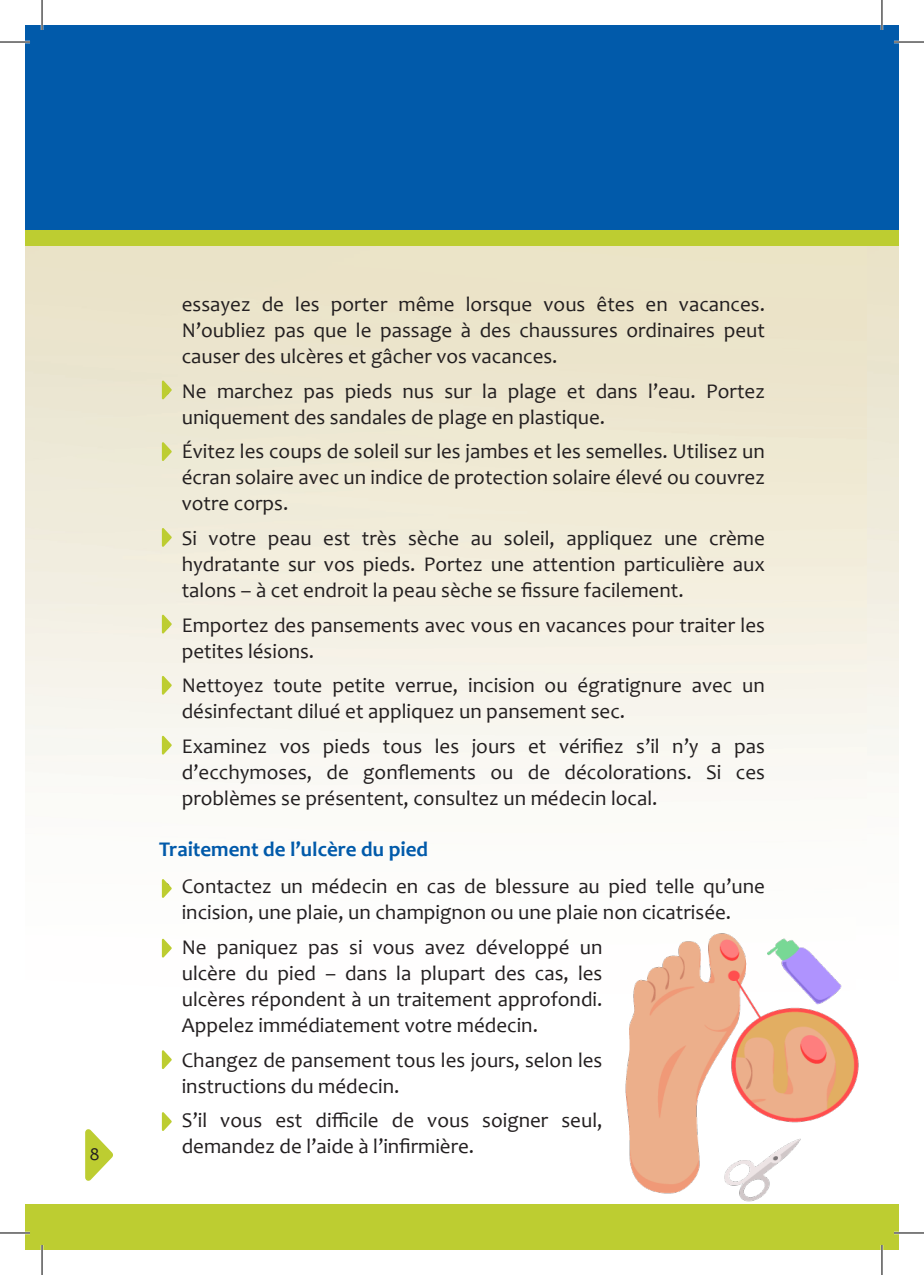
<style>
.page{position:relative;width:924px;height:1275px;background:#fff}
.page>*{position:absolute;margin:0;border:0;box-sizing:border-box;transform-origin:0 0}
.t1{font:21px/26px "Candara";color:#231f20;text-align:justify}
.t2{font:700 21px "Candara";color:#015aaa}
.t3{font:21px "Fb Typo Pas";color:#231f20}
</style>
<div class="page">
<img style="left:25px;top:245px;width:842px;height:885px">
<img style="left:867px;top:245px;width:31px;height:528px">
<img style="left:855px;top:902px;width:12px;height:23px">
<div style="left:25px;top:25px;width:873px;height:205px;background:#015aaa"></div>
<div style="left:25px;top:230px;width:873px;height:15px;background:#bdcd31"></div>
<div style="left:25px;top:1204px;width:873px;height:46px;background:#bdcd31"></div>
<svg style="left:85px;top:1129px;width:28px;height:52px"></svg>
<svg style="left:162px;top:380px;width:10px;height:19px"></svg>
<svg style="left:162px;top:676px;width:10px;height:19px"></svg>
<svg style="left:162px;top:614px;width:10px;height:19px"></svg>
<svg style="left:162px;top:442px;width:10px;height:19px"></svg>
<svg style="left:162px;top:879px;width:10px;height:19px"></svg>
<svg style="left:162px;top:528px;width:10px;height:19px"></svg>
<svg style="left:162px;top:735px;width:10px;height:19px"></svg>
<svg style="left:162px;top:938px;width:10px;height:19px"></svg>
<svg style="left:162px;top:1050px;width:10px;height:19px"></svg>
<svg style="left:162px;top:1112px;width:10px;height:19px"></svg>
<img style="left:602px;top:925px;width:265px;height:277px">
<hr style="left:0;top:41px;width:30px;height:2px;background:#fff">
<hr style="left:893px;top:41px;width:30px;height:2px;background:#fff">
<hr style="left:0;top:1231px;width:30px;height:3px;background:#fff">
<hr style="left:893px;top:1231px;width:30px;height:3px;background:#fff">
<hr style="left:41px;top:0;width:2px;height:30px;background:#fff">
<hr style="left:41px;top:1245px;width:2px;height:30px;background:#fff">
<hr style="left:880px;top:0;width:2px;height:30px;background:#fff">
<hr style="left:880px;top:1245px;width:2px;height:30px;background:#fff">
<hr style="left:0;top:42px;width:30px;height:1px;background:#000">
<hr style="left:893px;top:42px;width:30px;height:1px;background:#000">
<hr style="left:0;top:1232px;width:30px;height:1px;background:#000">
<hr style="left:893px;top:1232px;width:30px;height:1px;background:#000">
<hr style="left:42px;top:0;width:1px;height:30px;background:#000">
<hr style="left:42px;top:1245px;width:1px;height:30px;background:#000">
<hr style="left:881px;top:0;width:1px;height:30px;background:#000">
<hr style="left:881px;top:1245px;width:1px;height:30px;background:#000">
<p class="t3" style="left:90px;top:1143px;width:11px">8</p>
<p class="t1" style="left:182px;top:291px;width:584px">essayez de les porter même lorsque vous êtes en vacances.<br>N’oubliez pas que le passage à des chaussures ordinaires peut causer des ulcères et gâcher vos vacances.</p>
<p class="t1" style="left:182px;top:378px;width:584px;text-indent:-23px">• Ne marchez pas pieds nus sur la plage et dans l’eau. Portez uniquement des sandales de plage en plastique.</p>
<p class="t1" style="left:182px;top:438px;width:584px;text-indent:-23px">• Évitez les coups de soleil sur les jambes et les semelles. Utilisez un écran solaire avec un indice de protection solaire élevé ou couvrez votre corps.</p>
<p class="t1" style="left:182px;top:525px;width:584px;text-indent:-23px">• Si votre peau est très sèche au soleil, appliquez une crème hydratante sur vos pieds. Portez une attention particulière aux talons – à cet endroit la peau sèche se fissure facilement.</p>
<p class="t1" style="left:182px;top:611px;width:584px;text-indent:-23px">• Emportez des pansements avec vous en vacances pour traiter les petites lésions.</p>
<p class="t1" style="left:182px;top:672px;width:584px;text-indent:-23px">• Nettoyez toute petite verrue, incision ou égratignure avec un désinfectant dilué et appliquez un pansement sec.</p>
<p class="t1" style="left:182px;top:732px;width:584px;text-indent:-23px">• Examinez vos pieds tous les jours et vérifiez s’il n’y a pas d’ecchymoses, de gonflements ou de décolorations. Si ces problèmes se présentent, consultez un médecin local.</p>
<p class="t2" style="left:159px;top:836px;width:270px">Traitement de l’ulcère du pied</p>
<p class="t1" style="left:159px;top:873px;width:607px;text-align:center">• Contactez un médecin en cas de blessure au pied telle qu’une incision, une plaie, un champignon ou une plaie non cicatrisée.</p>
<p class="t1" style="left:182px;top:934px;width:422px;text-indent:-23px">• Ne paniquez pas si vous avez développé un ulcère du pied – dans la plupart des cas, les ulcères répondent à un traitement approfondi.<br>Appelez immédiatement votre médecin.</p>
<p class="t1" style="left:182px;top:1046px;width:422px;text-indent:-23px">• Changez de pansement tous les jours, selon les instructions du médecin.</p>
<p class="t1" style="left:182px;top:1107px;width:422px;text-indent:-23px">• S’il vous est difficile de vous soigner seul, demandez de l’aide à l’infirmière.</p>
</div>
